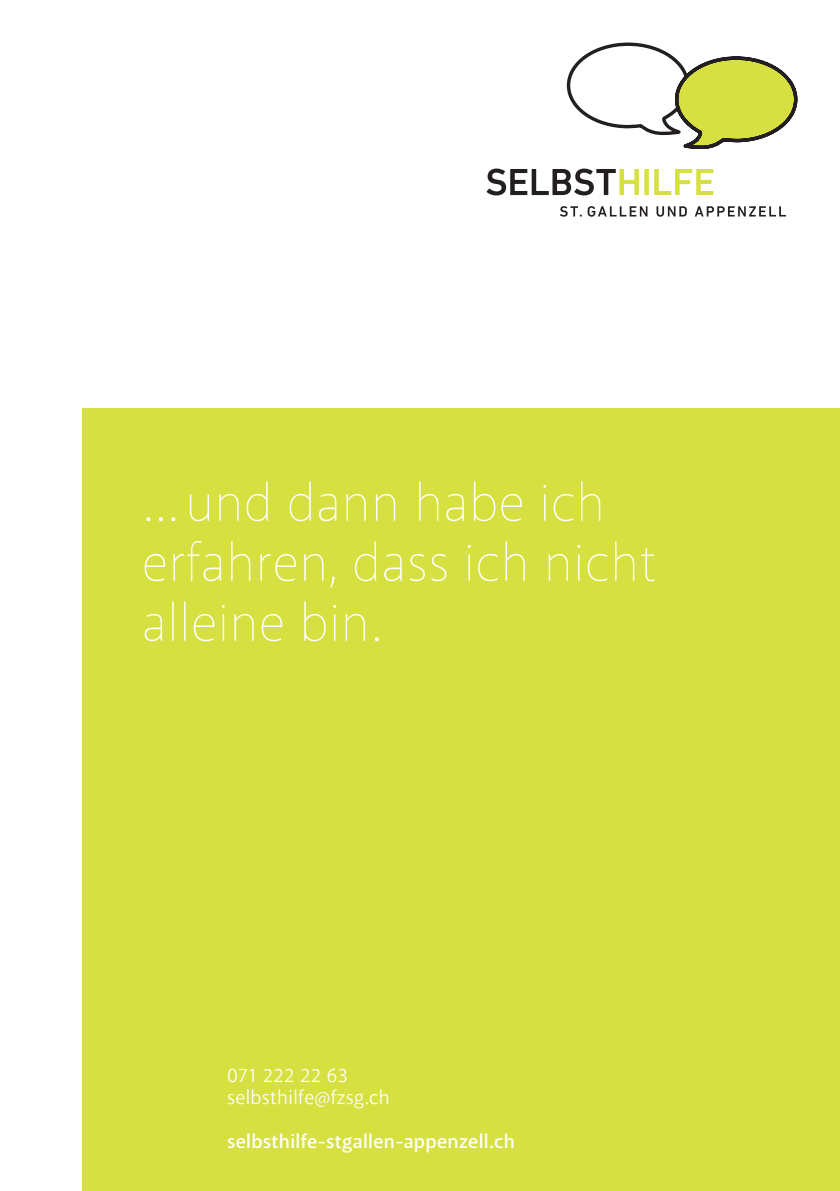
<style>
.page{position:relative;width:840px;height:1191px;background:#fff}
.page>*{position:absolute;margin:0;border:0;box-sizing:border-box;transform-origin:0 0}
.t1{font:100 54px/60px "Akagi";letter-spacing:.01em;color:#fff}
.t2{font:600 20px "Akagi";letter-spacing:.015em;color:#fff}
.t3{font:20px/22px "Akagi";letter-spacing:.015em;color:#fff}
</style>
<div class="page">
<div style="left:82px;top:408px;width:757px;height:783px;background:#d6e040"></div>
<svg style="left:566px;top:42px;width:232px;height:107px"></svg>
<svg style="left:486px;top:169px;width:152px;height:26px"></svg>
<svg style="left:644px;top:169px;width:4px;height:26px"></svg>
<svg style="left:654px;top:169px;width:59px;height:26px"></svg>
<svg style="left:560px;top:206px;width:21px;height:11px"></svg>
<svg style="left:587px;top:206px;width:60px;height:11px"></svg>
<svg style="left:656px;top:206px;width:30px;height:11px"></svg>
<svg style="left:695px;top:206px;width:90px;height:10px"></svg>
<p class="t1" style="left:142px;top:471px;width:516px">…und dann habe ich erfahren, dass ich nicht alleine bin.</p>
<p class="t3" style="left:227px;top:1064px;width:164px">071 222 22 63 selbsthilfe@fzsg.ch</p>
<p class="t2" style="left:227px;top:1129px;width:289px">selbsthilfe-stgallen-appenzell.ch</p>
</div>
